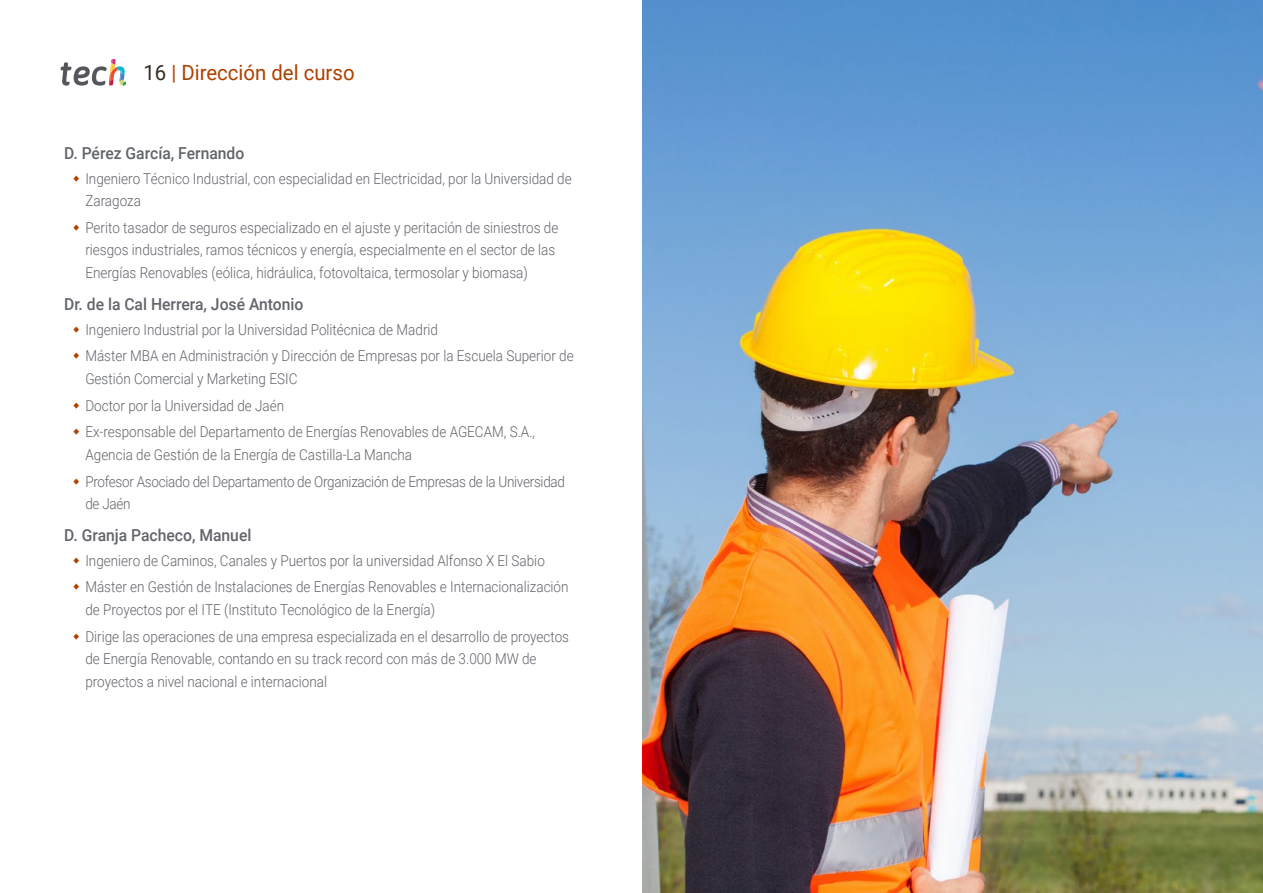
<style>
.page{position:relative;width:1263px;height:893px;background:#fff}
.page>*{position:absolute;margin:0;border:0;box-sizing:border-box;transform-origin:0 0}
.t1{font:21px "Roboto";color:#ae4000}
.t2{font:500 16.5px "Roboto";color:#61646a;scale:.95 1}
.t3{font:300 15px/26.7px "Roboto";color:#61646a;scale:.9 1}
.t4{font:300 15px/26.7px "Roboto";letter-spacing:-.02em;color:#61646a;scale:.9 1}
.s1{color:#312e20}
</style>
<div class="page">
<img style="left:642px;top:0;width:621px;height:893px">
<svg style="left:61px;top:59px;width:65px;height:27px"></svg>
<h1 class="t1" style="left:144px;top:57px;width:213px"><span class="s1">16</span> | Dirección del curso</h1>
<p class="t2" style="left:64px;top:142px;width:191px">D. Pérez García, Fernando</p>
<p class="t3" style="left:85px;top:166px;width:542px;line-height:22.5px">Ingeniero Técnico Industrial, con especialidad en Electricidad, por la Universidad de<br>Zaragoza</p>
<p class="t3" style="left:85px;top:216px;width:527px;line-height:22.5px">Perito tasador de seguros especializado en el ajuste y peritación de siniestros de riesgos industriales, ramos técnicos y energía, especialmente en el sector de las<br>Energías Renovables (eólica, hidráulica, fotovoltaica, termosolar y biomasa)</p>
<p class="t2" style="left:64px;top:292px;width:253px">Dr. de la Cal Herrera, José Antonio</p>
<p class="t3" style="left:85px;top:315px;width:544px">Ingeniero Industrial por la Universidad Politécnica de Madrid<br>Máster MBA en Administración y Dirección de Empresas por la Escuela Superior de</p>
<p class="t3" style="left:85px;top:365px;width:501px">Gestión Comercial y Marketing ESIC<br>Doctor por la Universidad de Jaén<br>Ex-responsable del Departamento de Energías Renovables de AGECAM, S.A.,</p>
<p class="t4" style="left:85px;top:440px;width:534px">Agencia de Gestión de la Energía de Castilla-La Mancha<br>Profesor Asociado del Departamento de Organización de Empresas de la Universidad</p>
<p class="t3" style="left:85px;top:490px;width:52px">de Jaén</p>
<p class="t2" style="left:64px;top:524px;width:199px">D. Granja Pacheco, Manuel</p>
<p class="t3" style="left:85px;top:546px;width:538px">Ingeniero de Caminos, Canales y Puertos por la universidad Alfonso X El Sabio<br>Máster en Gestión de Instalaciones de Energías Renovables e Internacionalización</p>
<p class="t3" style="left:85px;top:596px;width:539px">de Proyectos por el ITE (Instituto Tecnológico de la Energía)<br>Dirige las operaciones de una empresa especializada en el desarrollo de proyectos</p>
<p class="t3" style="left:85px;top:647px;width:503px;line-height:22.5px">de Energía Renovable, contando en su track record con más de 3.000 MW de proyectos a nivel nacional e internacional</p>
</div>
